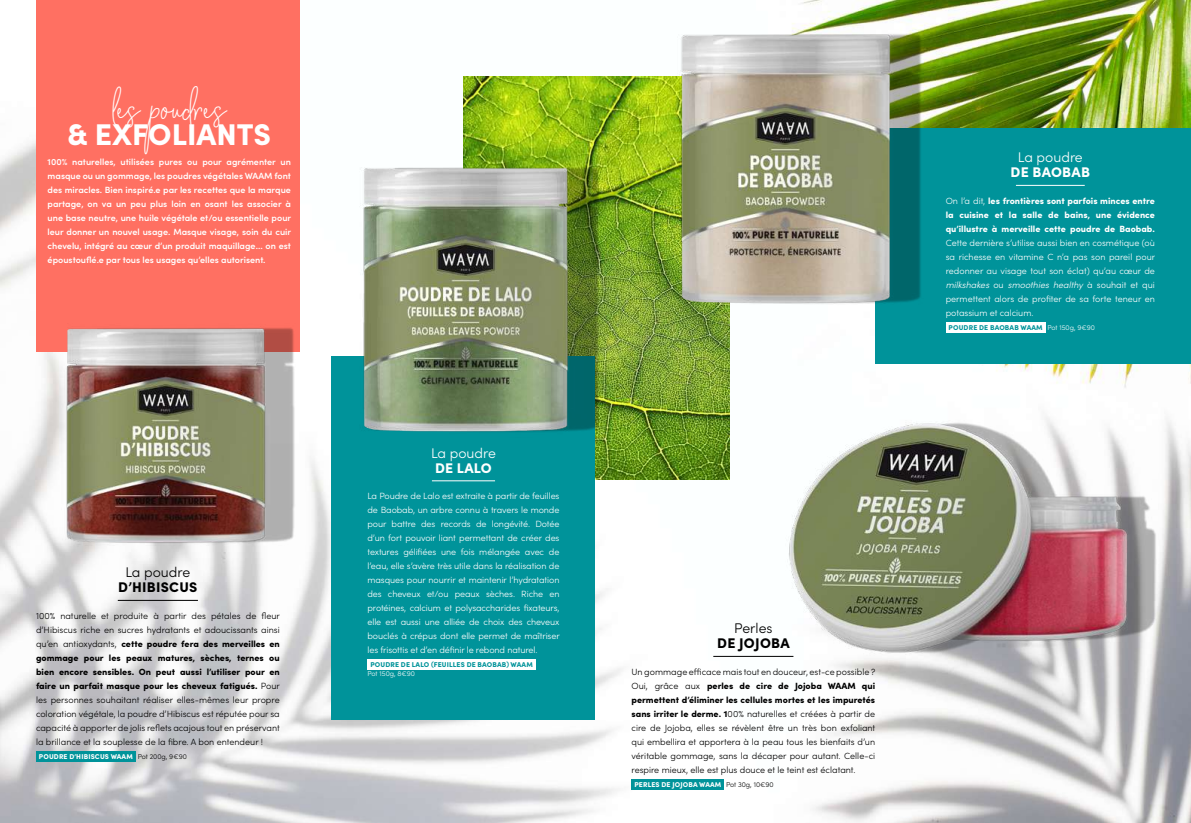
<style>
.page{position:relative;width:1191px;height:823px;background:#fff}
.page>*{position:absolute;margin:0;border:0;box-sizing:border-box;transform-origin:0 0}
.t1{font:35px "City Streetwear US";color:#fff}
.t2{font:900 30px "Sofia Pro";color:#fff}
.t3{font:900 14px "Sofia Pro";letter-spacing:.02em;color:#000}
.t4{font:300 14px "Sofia Pro";color:#fff}
.t5{font:900 14px "Sofia Pro";letter-spacing:.02em;color:#fff}
.t6{font:300 14px "Sofia Pro";color:#000}
.t7{font:300 9px/14px "Sofia Pro";color:#000;text-align:justify}
.t8{font:300 9px/14px "Sofia Pro";letter-spacing:-.01em;color:#fff;text-align:justify}
.t9{font:600 9px/14px "Sofia Pro";color:#fff;text-align:justify}
.t10{font:900 9px/14px "Sofia Pro";color:#fff;text-align:justify}
.t11{font:900 7px "Sofia Pro";letter-spacing:.02em;color:#00939a}
.t12{font:900 7px "Sofia Pro";letter-spacing:.02em;color:#fff}
.t13{font:300 7px "Sofia Pro";color:#fff}
.s1{font-weight:900}
.s2{font-weight:300;color:#000}
.s3{font-weight:300}
.s4{font-style:italic}
.s5{font-weight:300;color:#fff}
</style>
<div class="page">
<img style="left:0;top:0;width:1191px;height:822px">
<div style="left:36px;top:0;width:264px;height:351px;background:#ff7062"></div>
<div style="left:875px;top:128px;width:316px;height:235px;background:#00939a"></div>
<img style="left:463px;top:76px;width:267px;height:402px">
<div style="left:945px;top:322px;width:100px;height:10px;background:#fff"></div>
<hr style="left:1016px;top:185px;width:68px;height:1px;background:#fff">
<img style="left:666px;top:24px;width:264px;height:292px">
<div style="left:631px;top:778px;width:93px;height:11px;background:#00939a"></div>
<hr style="left:713px;top:655px;width:80px;height:1px;background:#000">
<img style="left:768px;top:398px;width:397px;height:271px">
<div style="left:36px;top:750px;width:100px;height:11px;background:#00939a"></div>
<hr style="left:118px;top:599px;width:80px;height:1px;background:#000">
<img style="left:51px;top:306px;width:258px;height:249px">
<div style="left:332px;top:356px;width:263px;height:362px;background:#00939a"></div>
<div style="left:367px;top:658px;width:169px;height:11px;background:#fff"></div>
<hr style="left:432px;top:480px;width:63px;height:1px;background:#fff">
<img style="left:335px;top:149px;width:315px;height:308px">
<h1 class="t1" style="left:113px;top:87px;width:115px">les poudres</h1>
<h2 class="t2" style="left:68px;top:111px;width:205px">&amp; EXFOLIANTS</h2>
<p class="t9" style="left:48px;top:154px;width:245px">100% naturelles, utilisées pures ou pour agrémenter un masque ou un gommage, les poudres végétales WAAM font des miracles. Bien inspiré.e par les recettes que la marque partage, on va un peu plus loin en osant les associer à une base neutre, une huile végétale et/ou essentielle pour leur donner un nouvel usage. Masque visage, soin du cuir chevelu, intégré au cœur d’un produit maquillage… on est époustouflé.e par tous les usages qu’elles autorisent.</p>
<h3 class="t6" style="left:125px;top:561px;width:66px">La poudre</h3>
<h3 class="t3" style="left:118px;top:575px;width:81px">D’HIBISCUS</h3>
<p class="t7" style="left:36px;top:607px;width:245px">100% naturelle et produite à partir des pétales de fleur d’Hibiscus riche en sucres hydratants et adoucissants ainsi qu’en antioxydants, <span class="s1">cette poudre fera des merveilles en gommage pour les peaux matures, sèches, ternes ou bien encore sensibles. On peut aussi l’utiliser pour en faire un parfait masque pour les cheveux fatigués.</span> Pour les personnes souhaitant réaliser elles-mêmes leur propre coloration végétale, la poudre d’Hibiscus est réputée pour sa capacité à apporter de jolis reflets acajous tout en préservant la brillance et la souplesse de la fibre. A bon entendeur !</p>
<p class="t12" style="left:39px;top:750px;width:149px">POUDRE D’HIBISCUS WAAM <span class="s2">Pot 200g, 9€90</span></p>
<h3 class="t4" style="left:431px;top:442px;width:66px">La poudre</h3>
<h3 class="t5" style="left:435px;top:456px;width:58px">DE LALO</h3>
<p class="t8" style="left:367px;top:488px;width:194px">La Poudre de Lalo est extraite à partir de feuilles de Baobab, un arbre connu à travers le monde pour battre des records de longévité. Dotée d’un fort pouvoir liant permettant de créer des textures gélifiées une fois mélangée avec de l’eau, elle s’avère très utile dans la réalisation de masques pour nourrir et maintenir l’hydratation des cheveux et/ou peaux sèches. Riche en protéines, calcium et polysaccharides fixateurs, elle est aussi une alliée de choix des cheveux bouclés à crépus dont elle permet de maîtriser les frisottis et d’en définir le rebond naturel.</p>
<p class="t11" style="left:370px;top:658px;width:164px">POUDRE DE LALO (FEUILLES DE BAOBAB) WAAM</p>
<p class="t13" style="left:367px;top:668px;width:49px">Pot 150g, 8€90</p>
<h3 class="t4" style="left:1018px;top:147px;width:66px">La poudre</h3>
<h3 class="t5" style="left:1010px;top:161px;width:81px">DE BAOBAB</h3>
<p class="t10" style="left:945px;top:193px;width:211px"><span class="s3">On l’a dit,</span> les frontières sont parfois minces entre la cuisine et la salle de bains, une évidence qu’illustre à merveille cette poudre de Baobab.</p>
<p class="t8" style="left:945px;top:235px;width:211px">Cette dernière s’utilise aussi bien en cosmétique (où sa richesse en vitamine C n’a pas son pareil pour redonner au visage tout son éclat) qu’au cœur de <span class="s4">milkshakes</span> ou <span class="s4">smoothies healthy</span> à souhait et qui permettent alors de profiter de sa forte teneur en potassium et calcium.</p>
<p class="t11" style="left:948px;top:322px;width:148px">POUDRE DE BAOBAB WAAM <span class="s5">Pot 150g, 9€90</span></p>
<h3 class="t6" style="left:734px;top:617px;width:40px">Perles</h3>
<h3 class="t3" style="left:717px;top:631px;width:74px">DE JOJOBA</h3>
<p class="t7" style="left:631px;top:663px;width:245px">Un gommage efficace mais tout en douceur, est-ce possible ?<br>Oui, grâce aux <span class="s1">perles de cire de Jojoba WAAM qui permettent d’éliminer les cellules mortes et les impuretés sans irriter le derme. 1</span>00% naturelles et créées à partir de cire de Jojoba, elles se révèlent être un très bon exfoliant qui embellira et apportera à la peau tous les bienfaits d’un véritable gommage, sans la décaper pour autant. Celle-ci respire mieux, elle est plus douce et le teint est éclatant.</p>
<p class="t12" style="left:634px;top:778px;width:141px">PERLES DE JOJOBA WAAM <span class="s2">Pot 30g, 10€90</span></p>
</div>
